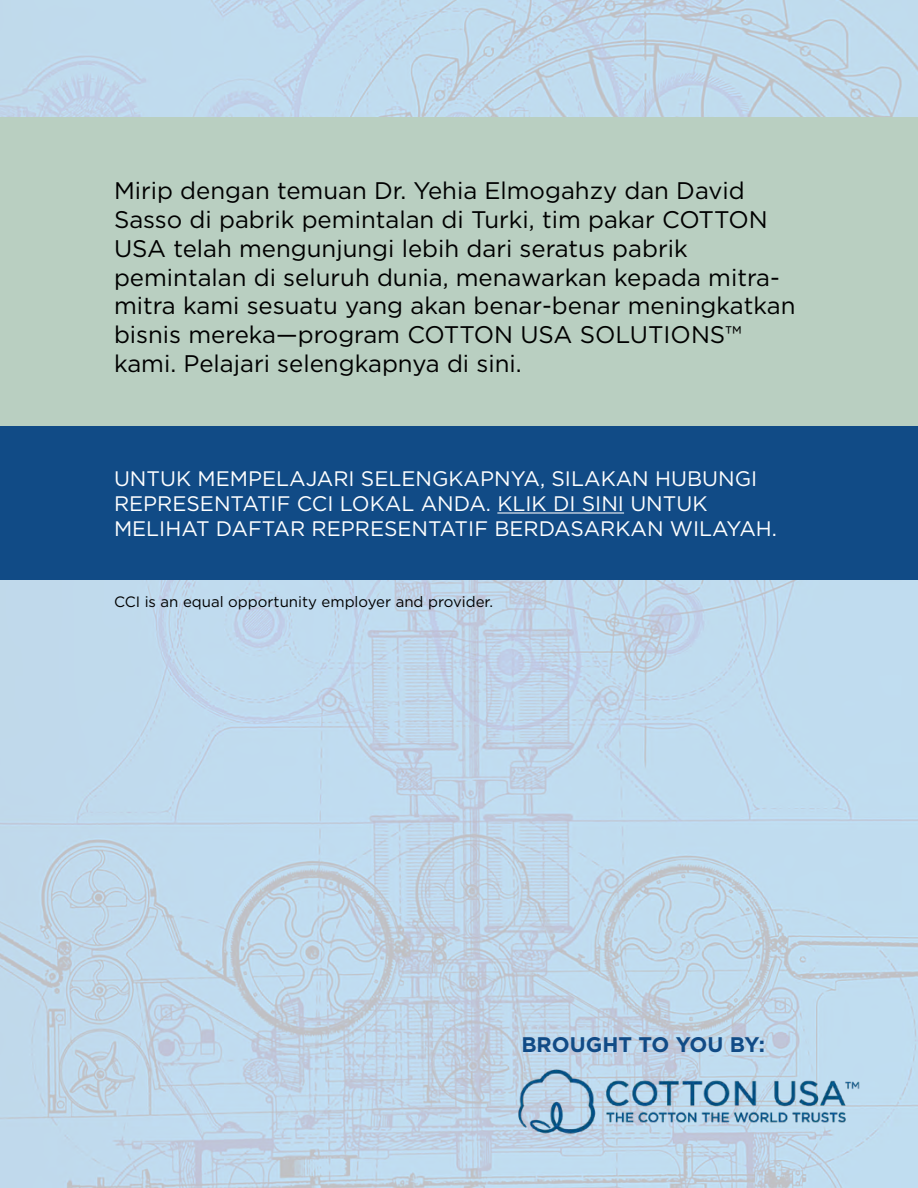
<style>
.page{position:relative;width:918px;height:1188px;background:#fff}
.page>*{position:absolute;margin:0;border:0;box-sizing:border-box;transform-origin:0 0}
.t1{font:24px/28.8px "Gotham";color:#000}
.t2{font:700 21.15px "Gotham";color:#114b86}
.t3{font:21px/25.2px "Gotham";color:#fff}
.t4{font:15px "Gotham";color:#000}
</style>
<div class="page">
<div style="left:0;top:117px;width:918px;height:433px;background:#b9cfc1"></div>
<div style="left:0;top:427px;width:918px;height:153px;background:#114b86"></div>
<hr style="left:497px;top:512px;width:127px;height:2px;background:#fff">
<img style="left:497px;top:1054px;width:385px;height:85px">
<p class="t1" style="left:114px;top:176px;width:683px">Mirip dengan temuan Dr. Yehia Elmogahzy dan David Sasso di pabrik pemintalan di Turki, tim pakar COTTON USA telah mengunjungi lebih dari seratus pabrik pemintalan di seluruh dunia, menawarkan kepada mitra&shy;mitra kami sesuatu yang akan benar-benar meningkatkan bisnis mereka—program COTTON USA SOLUTIONS™ kami. Pelajari selengkapnya di sini.</p>
<p class="t3" style="left:114px;top:465px;width:665px">UNTUK MEMPELAJARI SELENGKAPNYA, SILAKAN HUBUNGI<br>REPRESENTATIF CCI LOKAL ANDA. KLIK DI SINI UNTUK<br>MELIHAT DAFTAR REPRESENTATIF BERDASARKAN WILAYAH.</p>
<p class="t4" style="left:114px;top:592px;width:381px">CCI is an equal opportunity employer and provider.</p>
<p class="t2" style="left:521px;top:1031px;width:245px">BROUGHT TO YOU BY:</p>
</div>
